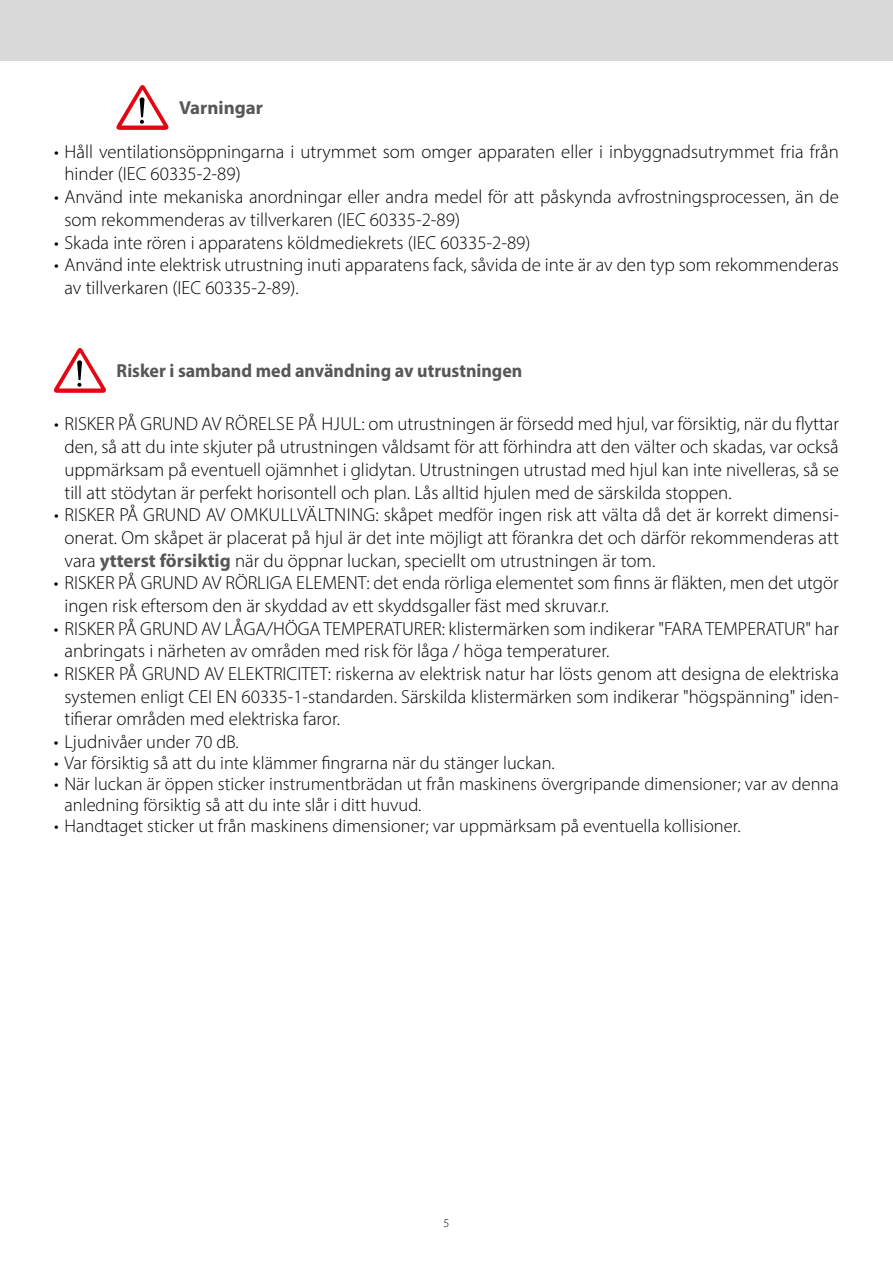
<style>
.page{position:relative;width:893px;height:1263px;background:#fff}
.page>*{position:absolute;margin:0;border:0;box-sizing:border-box;transform-origin:0 0}
.t1{font:300 18.9px/22.6px "Myriad Pro";color:#000}
.t2{font:700 18.9px "Myriad Pro";color:#575756;scale:.95 1}
.t3{font:700 18.9px "Myriad Pro";color:#575756}
.t4{font:300 18.45px/21px "Myriad Pro";color:#000}
.t5{font:300 12px "Myriad Pro";color:#000}
.s1{font-weight:700;color:#575756}
.s2{font-size:18.9px}
</style>
<div class="page">
<div style="left:0;top:0;width:893px;height:60px;background:#dadada"></div>
<svg style="left:54px;top:348px;width:52px;height:45px"></svg>
<svg style="left:117px;top:85px;width:51px;height:45px"></svg>
<p class="t3" style="left:179px;top:95px;width:85px">Varningar</p>
<p class="t1" style="left:65px;top:140px;width:776px;text-indent:-11px">• Håll ventilationsöppningarna i utrymmet som omger apparaten eller i inbyggnadsutrymmet fria från hinder (IEC 60335-2-89)</p>
<p class="t1" style="left:65px;top:185px;width:776px;text-indent:-11px">• Använd inte mekaniska anordningar eller andra medel för att påskynda avfrostningsprocessen, än de som rekommenderas av tillverkaren (IEC 60335-2-89)</p>
<p class="t1" style="left:54px;top:231px;width:478px">• Skada inte rören i apparatens köldmediekrets (IEC 60335-2-89)</p>
<p class="t1" style="left:65px;top:253px;width:776px;text-indent:-11px">• Använd inte elektrisk utrustning inuti apparatens fack, såvida de inte är av den typ som rekommenderas av tillverkaren (IEC 60335-2-89).</p>
<p class="t2" style="left:117px;top:358px;width:429px">Risker i samband med användning av utrustningen</p>
<p class="t1" style="left:65px;top:413px;width:776px;text-align:justify;text-indent:-11px">• RISKER PÅ GRUND AV RÖRELSE PÅ HJUL: om utrustningen är försedd med hjul, var försiktig, när du flyttar den, så att du inte skjuter på utrustningen våldsamt för att förhindra att den välter och skadas, var också uppmärksam på eventuell ojämnhet i glidytan. Utrustningen utrustad med hjul kan inte nivelleras, så se till att stödytan är perfekt horisontell och plan. Lås alltid hjulen med de särskilda stoppen.</p>
<p class="t1" style="left:64px;top:503px;width:776px;text-align:justify;text-indent:-11px">• RISKER PÅ GRUND AV OMKULLVÄLTNING: skåpet medför ingen risk att välta då det är korrekt dimensi&shy;onerat. Om skåpet är placerat på hjul är det inte möjligt att förankra det och därför rekommenderas att vara <span class="s1">ytterst försiktig</span> när du öppnar luckan, speciellt om utrustningen är tom.</p>
<p class="t1" style="left:64px;top:571px;width:776px;text-indent:-11px">• RISKER PÅ GRUND AV RÖRLIGA ELEMENT: det enda rörliga elementet som finns är fläkten, men det utgör ingen risk eftersom den är skyddad av ett skyddsgaller fäst med skruvar.r.</p>
<p class="t1" style="left:64px;top:617px;width:776px;text-indent:-11px">• RISKER PÅ GRUND AV LÅGA/HÖGA TEMPERATURER: klistermärken som indikerar "FARA TEMPERATUR" har anbringats i närheten av områden med risk för låga / höga temperaturer.</p>
<p class="t1" style="left:64px;top:662px;width:776px;text-align:justify;text-indent:-11px">• RISKER PÅ GRUND AV ELEKTRICITET: riskerna av elektrisk natur har lösts genom att designa de elektriska systemen enligt CEI EN 60335-1-standarden. Särskilda klistermärken som indikerar "högspänning" iden&shy;tifierar områden med elektriska faror.</p>
<p class="t4" style="left:54px;top:731px;width:186px"><span class="s2">• Ljud</span>nivåer under 70 dB.</p>
<p class="t4" style="left:54px;top:752px;width:502px">• Var försiktig så att du inte klämmer fingrarna när du stänger luckan.</p>
<p class="t4" style="left:65px;top:773px;width:776px;text-indent:-10px">• När luckan är öppen sticker instrumentbrädan ut från maskinens övergripande dimensioner; var av denna anledning försiktig så att du inte slår i ditt huvud.</p>
<p class="t4" style="left:54px;top:815px;width:688px">• Handtaget sticker ut från maskinens dimensioner; var uppmärksam på eventuella kollisioner.</p>
<p class="t5" style="left:444px;top:1216px;width:7px">5</p>
</div>
